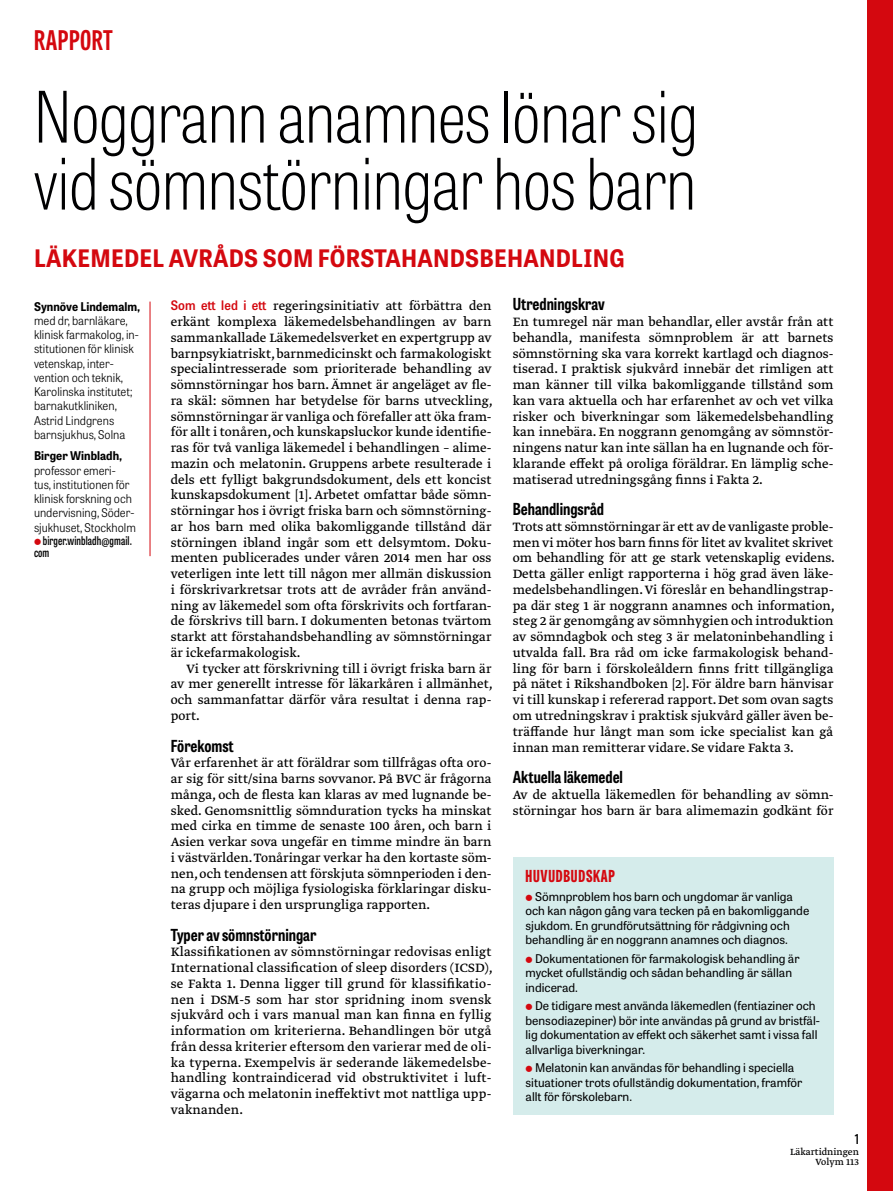
<style>
.page{position:relative;width:893px;height:1191px;background:#fff}
.page>*{position:absolute;margin:0;border:0;box-sizing:border-box;transform-origin:0 0}
.t1{font:100 70.5px/67.1px "Tablet Gothic Condensed";letter-spacing:-.005em;color:#000001}
.t2{font:700 27px "Tablet Gothic Compressed";letter-spacing:.02em;color:#d4080f}
.t3{font:700 24px "Tablet Gothic Narrow";letter-spacing:.01em;color:#d4080f}
.t4{font:700 16.5px "Tablet Gothic Condensed";color:#000001}
.t5{font:800 16.5px "Tablet Gothic Compressed";letter-spacing:.045em;color:#d4080f}
.t6{font:14.25px/15.8px "Greta Text Pro Regular Min";color:#000001;text-align:justify}
.t7{font:600 13.5px "Tablet Gothic Condensed";color:#000001}
.t8{font:12px/14.4px "Tablet Gothic";color:#000001}
.t9{font:300 12px/14.2px "Tablet Gothic Narrow";color:#000001}
.t10{font:700 12px "Tablet Gothic Narrow";letter-spacing:.005em;color:#000001}
.t11{font:600 12px/12px "Tablet Gothic Compressed";letter-spacing:.01em;color:#000001}
.t12{font:10.5px/10.5px "Greta Text Pro";color:#000001;text-align:right}
.s1{font-family:"Tablet Gothic Narrow";font-weight:600;font-size:13.05px;color:#d4080f}
</style>
<div class="page">
<div style="left:867px;top:0;width:26px;height:1191px;background:#d4080f"></div>
<hr style="left:150px;top:301px;width:1px;height:255px;background:#d4080f">
<div style="left:513px;top:857px;width:320px;height:257px;background:#d5eceb"></div>
<h2 class="t2" style="left:34px;top:22px;width:80px">RAPPORT</h2>
<h1 class="t1" style="left:34px;top:81px;width:665px">Noggrann anamnes lönar sig vid sömnstörningar hos barn</h1>
<h3 class="t3" style="left:34px;top:241px;width:592px">LÄKEMEDEL AVRÅDS SOM FÖRSTAHANDSBEHANDLING</h3>
<p class="t10" style="left:34px;top:298px;width:108px">Synnöve Lindemalm,</p>
<p class="t9" style="left:34px;top:313px;width:106px">med dr, barnläkare, klinisk farmakolog, in&shy;stitutionen för klinisk vetenskap, inter&shy;vention och teknik,<br>Karolinska institutet; barnakutkliniken,<br>Astrid Lindgrens barnsjukhus, Solna</p>
<p class="t10" style="left:34px;top:447px;width:90px">Birger Winbladh,</p>
<p class="t9" style="left:34px;top:463px;width:103px">professor emeri-<br>tus, institutionen för klinisk forskning och undervisning, Söder&shy;sjukhuset, Stockholm</p>
<p class="t11" style="left:34px;top:534px;width:100px;text-indent:9px">birger.winbladh@gmail. com</p>
<p class="t6" style="left:171px;top:299px;width:324px"><span class="s1">Som ett led i ett</span> regeringsinitiativ att förbättra den erkänt komplexa läkemedelsbehandlingen av barn sammankallade Läkemedelsverket en expertgrupp av barnpsykiatriskt, barnmedicinskt och farmakologiskt specialintresserade som prioriterade behandling av sömnstörningar hos barn. Ämnet är angeläget av fle&shy;ra skäl: sömnen har betydelse för barns utveckling, sömnstörningar är vanliga och förefaller att öka fram&shy;för allt i tonåren, och kunskapsluckor kunde identifie&shy;ras för två vanliga läkemedel i behandlingen – alime&shy;mazin och melatonin. Gruppens arbete resulterade i dels ett fylligt bakgrundsdokument, dels ett koncist kunskapsdokument [1]. Arbetet omfattar både sömn&shy;störningar hos i övrigt friska barn och sömnstörning&shy;ar hos barn med olika bakomliggande tillstånd där störningen ibland ingår som ett delsymtom. Doku&shy;menten publicerades under våren 2014 men har oss veterligen inte lett till någon mer allmän diskussion i förskrivarkretsar trots att de avråder från använd&shy;ning av läkemedel som ofta förskrivits och fortfaran&shy;de förskrivs till barn. I dokumenten betonas tvärtom starkt att förstahandsbehandling av sömnstörningar är ickefarmakologisk.</p>
<p class="t6" style="left:171px;top:661px;width:324px;text-indent:16px">Vi tycker att förskrivning till i övrigt friska barn är av mer generellt intresse för läkarkåren i allmänhet, och sammanfattar därför våra resultat i denna rap&shy;port.</p>
<p class="t4" style="left:171px;top:734px;width:64px">Förekomst</p>
<p class="t6" style="left:171px;top:755px;width:322px">Vår erfarenhet är att föräldrar som tillfrågas ofta oro&shy;ar sig för sitt/sina barns sovvanor. På BVC är frågorna många, och de flesta kan klaras av med lugnande be&shy;sked. Genomsnittlig sömnduration tycks ha minskat med cirka en timme de senaste 100 åren, och barn i Asien verkar sova ungefär en timme mindre än barn i västvärlden. Tonåringar verkar ha den kortaste söm&shy;nen, och tendensen att förskjuta sömnperioden i den&shy;na grupp och möjliga fysiologiska förklaringar disku&shy;teras djupare i den ursprungliga rapporten.</p>
<p class="t4" style="left:171px;top:923px;width:147px">Typer av sömnstörningar</p>
<p class="t6" style="left:171px;top:944px;width:324px">Klassifikationen av sömnstörningar redovisas enligt International classification of sleep disorders (ICSD), se Fakta 1. Denna ligger till grund för klassifikatio&shy;nen i DSM-5 som har stor spridning inom svensk sjukvård och i vars manual man kan finna en fyllig information om kriterierna. Behandlingen bör utgå från dessa kriterier eftersom den varierar med de oli&shy;ka typerna. Exempelvis är sederande läkemedelsbe&shy;handling kontraindicerad vid obstruktivitet i luft&shy;vägarna och melatonin ineffektivt mot nattliga upp&shy;vaknanden.</p>
<p class="t4" style="left:513px;top:293px;width:93px">Utredningskrav</p>
<p class="t6" style="left:513px;top:314px;width:322px">En tumregel när man behandlar, eller avstår från att behandla, manifesta sömnproblem är att barnets sömnstörning ska vara korrekt kartlagd och diagnos&shy;tiserad. I praktisk sjukvård innebär det rimligen att man känner till vilka bakomliggande tillstånd som kan vara aktuella och har erfarenhet av och vet vilka risker och biverkningar som läkemedelsbehandling kan innebära. En noggrann genomgång av sömnstör&shy;ningens natur kan inte sällan ha en lugnande och för&shy;klarande effekt på oroliga föräldrar. En lämplig sche&shy;matiserad utredningsgång finns i Fakta 2.</p>
<p class="t4" style="left:513px;top:498px;width:93px">Behandlingsråd</p>
<p class="t6" style="left:513px;top:519px;width:324px">Trots att sömnstörningar är ett av de vanligaste proble&shy;men vi möter hos barn finns för litet av kvalitet skrivet om behandling för att ge stark vetenskaplig evidens.<br>Detta gäller enligt rapporterna i hög grad även läke&shy;medelsbehandlingen. Vi föreslår en behandlingstrap&shy;pa där steg 1 är noggrann anamnes och information, steg 2 är genomgång av sömnhygien och introduktion av sömndagbok och steg 3 är melatoninbehandling i utvalda fall. Bra råd om icke farmakologisk behand&shy;ling för barn i förskoleåldern finns fritt tillgängliga på nätet i Rikshandboken [2]. För äldre barn hänvisar vi till kunskap i refererad rapport. Det som ovan sagts om utredningskrav i praktisk sjukvård gäller även be&shy;träffande hur långt man som icke specialist kan gå innan man remitterar vidare. Se vidare Fakta 3.</p>
<p class="t4" style="left:513px;top:765px;width:112px">Aktuella läkemedel</p>
<p class="t6" style="left:513px;top:787px;width:322px">Av de aktuella läkemedlen för behandling av sömn&shy;störningar hos barn är bara alimemazin godkänt för</p>
<p class="t5" style="left:525px;top:864px;width:91px">HUVUDBUDSKAP</p>
<p class="t8" style="left:525px;top:889px;width:285px;text-indent:10px">Sömnproblem hos barn och ungdomar är vanliga och kan någon gång vara tecken på en bakomliggande sjukdom. En grundförutsättning för rådgivning och behandling är en noggrann anamnes och diagnos.</p>
<p class="t8" style="left:525px;top:950px;width:276px;text-indent:10px">Dokumentationen för farmakologisk behandling är mycket ofullständig och sådan behandling är sällan indicerad.</p>
<p class="t8" style="left:525px;top:998px;width:296px;text-indent:10px">De tidigare mest använda läkemedlen (fentiaziner och bensodiazepiner) bör inte användas på grund av bristfäl&shy;lig dokumentation av effekt och säkerhet samt i vissa fall allvarliga biverkningar.</p>
<p class="t8" style="left:525px;top:1060px;width:278px;text-indent:10px">Melatonin kan användas för behandling i speciella situationer trots ofullständig dokumentation, framför allt för förskolebarn.</p>
<p class="t7" style="left:855px;top:1130px;width:6px">1</p>
<p class="t12" style="left:790px;top:1147px;width:70px">Läkartidningen<br>Volym 113</p>
</div>
